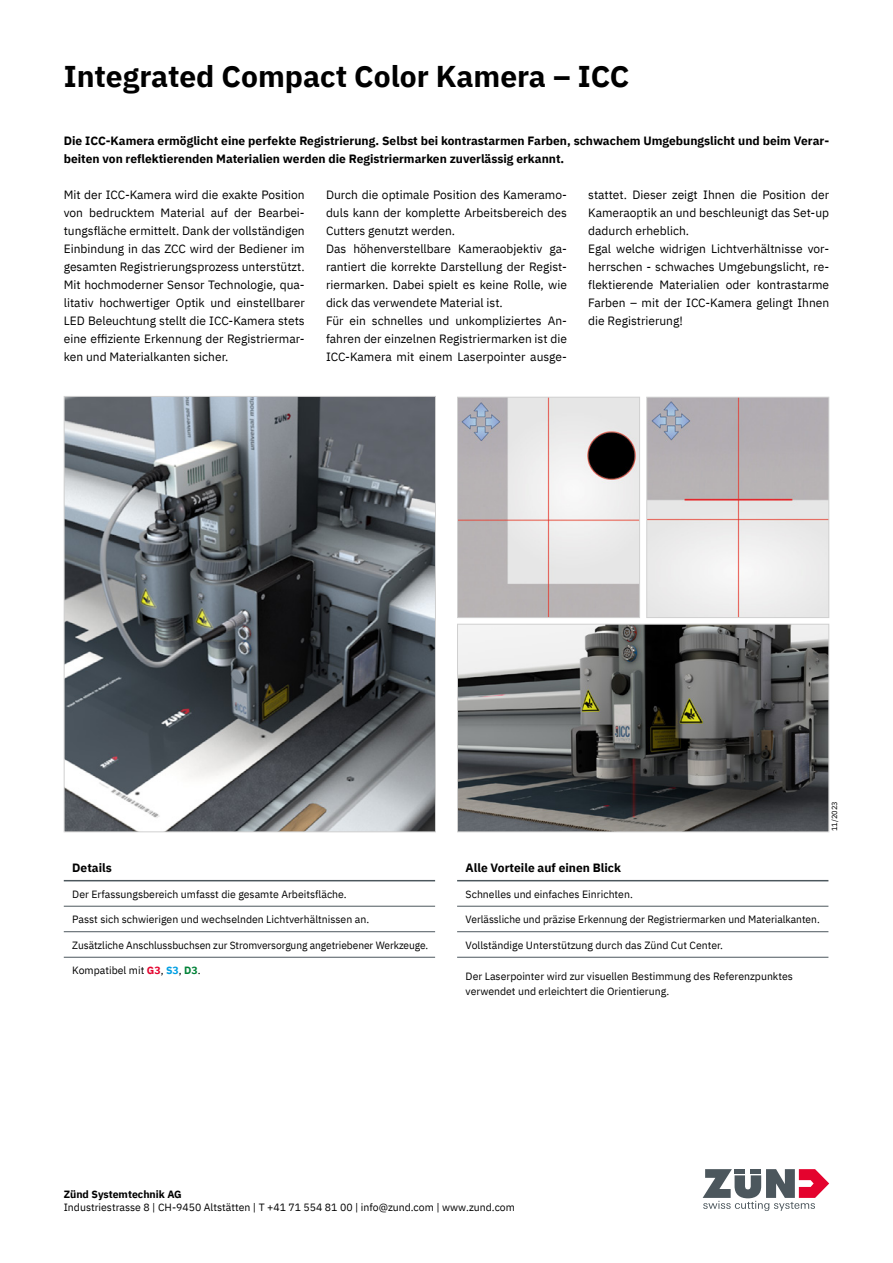
<style>
.page{position:relative;width:893px;height:1263px;background:#fff}
.page>*{position:absolute;margin:0;border:0;box-sizing:border-box;transform-origin:0 0}
.pri_01_headline{font:700 30px "IBM Plex Sans";color:#000}
.pri_03_body_text{font:12px/18px "IBM Plex Sans";color:#000;text-align:justify}
.pri_02_sub_headline{font:700 12px/18px "IBM Plex Sans";color:#000}
.pri_04_table_header{font:700 12px "IBM Plex Sans";color:#000}
.pri_04_table_text{font:10.5px/15px "IBM Plex Sans";color:#000}
.pri_05_adress{font:10.5px "IBM Plex Sans";color:#000}
.pri_05_adress-2{font:700 10.5px "IBM Plex Sans";color:#000}
.pri_03_body_text-2{font:7.5px "IBM Plex Sans";color:#000}
.s1{font-weight:700;color:#e4032e}
.s2{font-weight:700;color:#009fe3}
.s3{font-weight:700;color:#008237}
</style>
<div class="page">
<img style="left:66px;top:398px;width:368px;height:432px">
<img style="left:459px;top:399px;width:179px;height:217px">
<div style="left:457px;top:397px;width:183px;height:221px;border:1px solid #d0d0d0"></div>
<img style="left:648px;top:399px;width:179px;height:217px">
<div style="left:646px;top:397px;width:183px;height:221px;border:1px solid #d0d0d0"></div>
<img style="left:459px;top:626px;width:368px;height:204px">
<div style="left:457px;top:624px;width:372px;height:208px;border:1px solid #d0d0d0"></div>
<svg style="left:703px;top:1169px;width:126px;height:42px"></svg>
<hr style="left:457px;top:906px;width:371px;height:1px;background:#4c575d">
<hr style="left:457px;top:931px;width:371px;height:1px;background:#4c575d">
<hr style="left:457px;top:957px;width:371px;height:1px;background:#4c575d">
<hr style="left:457px;top:880px;width:371px;height:1px;background:#4c575d">
<hr style="left:64px;top:906px;width:371px;height:1px;background:#4c575d">
<hr style="left:64px;top:931px;width:371px;height:1px;background:#4c575d">
<hr style="left:64px;top:957px;width:371px;height:1px;background:#4c575d">
<hr style="left:64px;top:880px;width:371px;height:1px;background:#4c575d">
<p class="pri_01_headline" style="left:64px;top:53px;width:567px">Integrated Compact Color Kamera – ICC</p>
<p class="pri_02_sub_headline" style="left:64px;top:131px;width:767px">Die ICC-Kamera ermöglicht eine perfekte Registrierung. Selbst bei kontrastarmen Farben, schwachem Umgebungslicht und beim Verar&shy;beiten von reflektierenden Materialien werden die Registriermarken zuverlässig erkannt.</p>
<p class="pri_03_body_text" style="left:64px;top:185px;width:242px">Mit der ICC-Kamera wird die exakte Position von bedrucktem Material auf der Bearbei&shy;tungsfläche ermittelt. Dank der vollständigen Einbindung in das ZCC wird der Bediener im gesamten Registrierungsprozess unterstützt.</p>
<p class="pri_03_body_text" style="left:64px;top:275px;width:242px">Mit hochmoderner Sensor Technologie, qua&shy;litativ hochwertiger Optik und einstellbarer LED Beleuchtung stellt die ICC-Kamera stets eine effiziente Erkennung der Registriermar&shy;ken und Materialkanten sicher.</p>
<p class="pri_03_body_text" style="left:326px;top:185px;width:242px">Durch die optimale Position des Kameramo&shy;duls kann der komplette Arbeitsbereich des Cutters genutzt werden.</p>
<p class="pri_03_body_text" style="left:326px;top:239px;width:242px">Das höhenverstellbare Kameraobjektiv ga&shy;rantiert die korrekte Darstellung der Regist&shy;riermarken. Dabei spielt es keine Rolle, wie dick das verwendete Material ist.</p>
<p class="pri_03_body_text" style="left:326px;top:311px;width:242px">Für ein schnelles und unkompliziertes An&shy;fahren der einzelnen Registriermarken ist die ICC-Kamera mit einem Laserpointer ausge-</p>
<p class="pri_03_body_text" style="left:588px;top:185px;width:242px">stattet. Dieser zeigt Ihnen die Position der Kameraoptik an und beschleunigt das Set-up dadurch erheblich.</p>
<p class="pri_03_body_text" style="left:588px;top:239px;width:242px">Egal welche widrigen Lichtverhältnisse vor&shy;herrschen - schwaches Umgebungslicht, re&shy;flektierende Materialien oder kontrastarme Farben – mit der ICC-Kamera gelingt Ihnen die Registrierung!</p>
<p class="pri_04_table_header" style="left:72px;top:858px;width:41px">Details</p>
<p class="pri_04_table_text" style="left:72px;top:886px;width:276px">Der Erfassungsbereich umfasst die gesamte Arbeitsfläche.</p>
<p class="pri_04_table_text" style="left:72px;top:911px;width:298px">Passt sich schwierigen und wechselnden Lichtverhältnissen an.</p>
<p class="pri_04_table_text" style="left:72px;top:936px;width:357px">Zusätzliche Anschlussbuchsen zur Stromversorgung angetriebener Werkzeuge.</p>
<p class="pri_04_table_text" style="left:72px;top:962px;width:130px">Kompatibel mit <span class="s1">G3</span>, <span class="s2">S3</span>, <span class="s3">D3</span>.</p>
<p class="pri_03_body_text-2" style="left:829px;top:831px;width:31px;rotate:-90deg">11/2023</p>
<p class="pri_04_table_header" style="left:466px;top:858px;width:157px">Alle Vorteile auf einen Blick</p>
<p class="pri_04_table_text" style="left:466px;top:886px;width:169px">Schnelles und einfaches Einrichten.</p>
<p class="pri_04_table_text" style="left:466px;top:911px;width:356px">Verlässliche und präzise Erkennung der Registriermarken und Materialkanten.</p>
<p class="pri_04_table_text" style="left:466px;top:936px;width:259px">Vollständige Unterstützung durch das Zünd Cut Center.</p>
<p class="pri_04_table_text" style="left:466px;top:967px;width:329px">Der Laserpointer wird zur visuellen Bestimmung des Referenzpunktes verwendet und erleichtert die Orientierung.</p>
<p class="pri_05_adress-2" style="left:64px;top:1185px;width:120px">Zünd Systemtechnik AG</p>
<p class="pri_05_adress" style="left:64px;top:1199px;width:453px">Industriestrasse 8 | CH-9450 Altstätten | T +41 71 554 81 00 | info@zund.com | www.zund.com</p>
</div>
